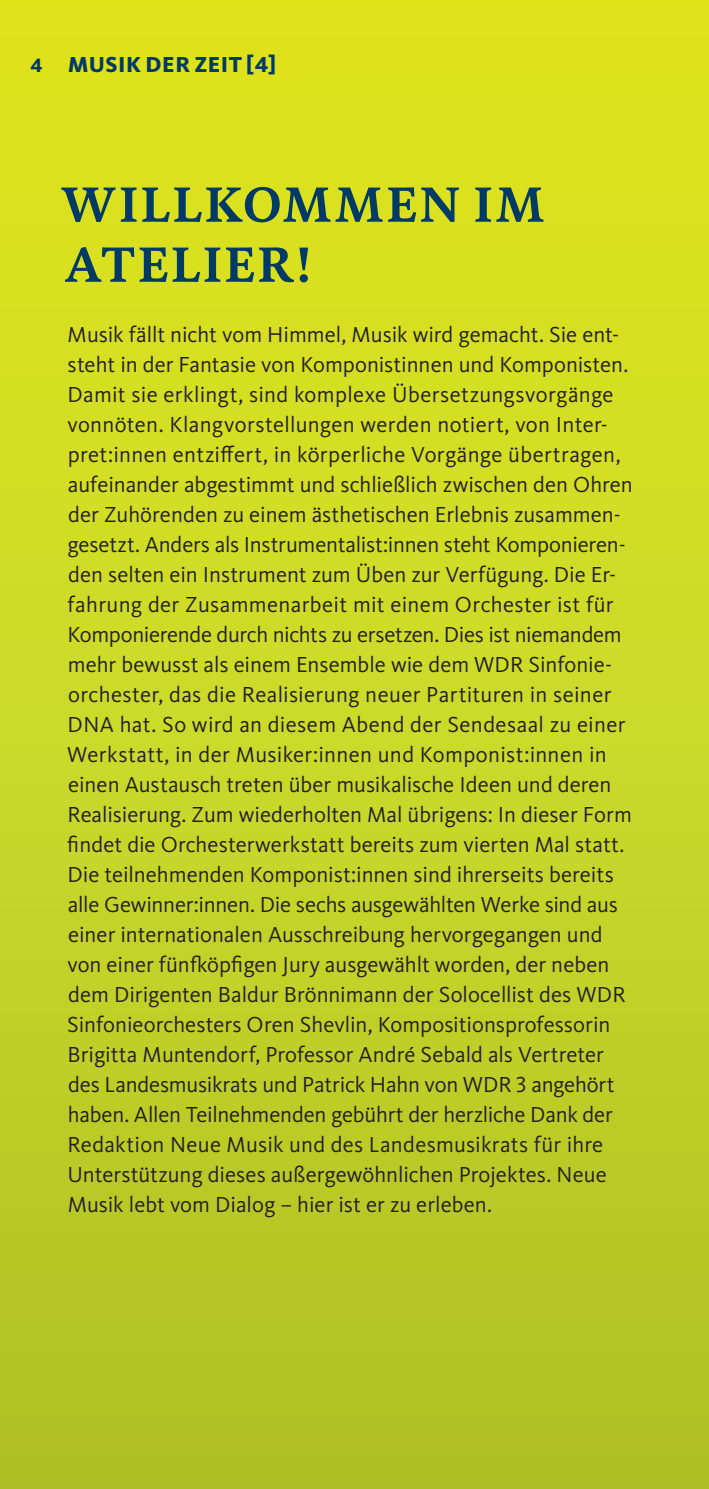
<style>
.page{position:relative;width:709px;height:1489px;background:#fff}
.page>*{position:absolute;margin:0;border:0;box-sizing:border-box;transform-origin:0 0}
.t1{font:700 50px/60px "WDR Serif";letter-spacing:.045em;color:#003a65}
.t2{font:22.5px/30px "WDR Sans";color:#231f20}
.t3{font:800 22.5px "WDR Sans";letter-spacing:.02em;color:#003a65}
.s1{font-size:20px}
</style>
<div class="page">
<div style="left:0;top:0;width:709px;height:1488px;background:linear-gradient(to bottom,#e2e81f,#afc42a)"></div>
<p class="t3" style="left:31px;top:51px;width:247px"><span class="s1">4</span> MUSIK DER ZEIT [4]</p>
<h1 class="t1" style="left:61px;top:174px;width:485px">WILLKOMMEN IM<br>ATELIER!</h1>
<p class="t2" style="left:67px;top:319px;width:567px">Musik fällt nicht vom Himmel, Musik wird gemacht. Sie ent&shy;steht in der Fantasie von Komponistinnen und Komponisten.<br>Damit sie erklingt, sind komplexe Übersetzungsvorgänge vonnöten. Klangvorstellungen werden notiert, von Inter&shy;pret:innen entziffert, in körperliche Vorgänge übertragen, aufeinander abgestimmt und schließlich zwischen den Ohren der Zuhörenden zu einem ästhetischen Erlebnis zusammen&shy;gesetzt. Anders als Instrumentalist:innen steht Komponieren&shy;den selten ein Instrument zum Üben zur Verfügung. Die Er&shy;fahrung der Zusammenarbeit mit einem Orchester ist für Komponierende durch nichts zu ersetzen. Dies ist niemandem mehr bewusst als einem Ensemble wie dem WDR Sinfonie&shy;orchester, das die Realisierung neuer Partituren in seiner DNA hat. So wird an diesem Abend der Sendesaal zu einer Werkstatt, in der Musiker:innen und Komponist:innen in einen Austausch treten über musikalische Ideen und deren Realisierung. Zum wiederholten Mal übrigens: In dieser Form findet die Orchesterwerkstatt bereits zum vierten Mal statt.<br>Die teilnehmenden Komponist:innen sind ihrerseits bereits alle Gewinner:innen. Die sechs ausgewählten Werke sind aus einer internationalen Ausschreibung hervorgegangen und von einer fünfköpfigen Jury ausgewählt worden, der neben dem Dirigenten Baldur Brönnimann der Solocellist des WDR Sinfonieorchesters Oren Shevlin, Kompositionsprofessorin Brigitta Muntendorf, Professor André Sebald als Vertreter des Landesmusikrats und Patrick Hahn von WDR 3 angehört haben. Allen Teilnehmenden gebührt der herzliche Dank der Redaktion Neue Musik und des Landesmusikrats für ihre Unterstützung dieses außergewöhnlichen Projektes. Neue Musik lebt vom Dialog – hier ist er zu erleben.</p>
</div>
